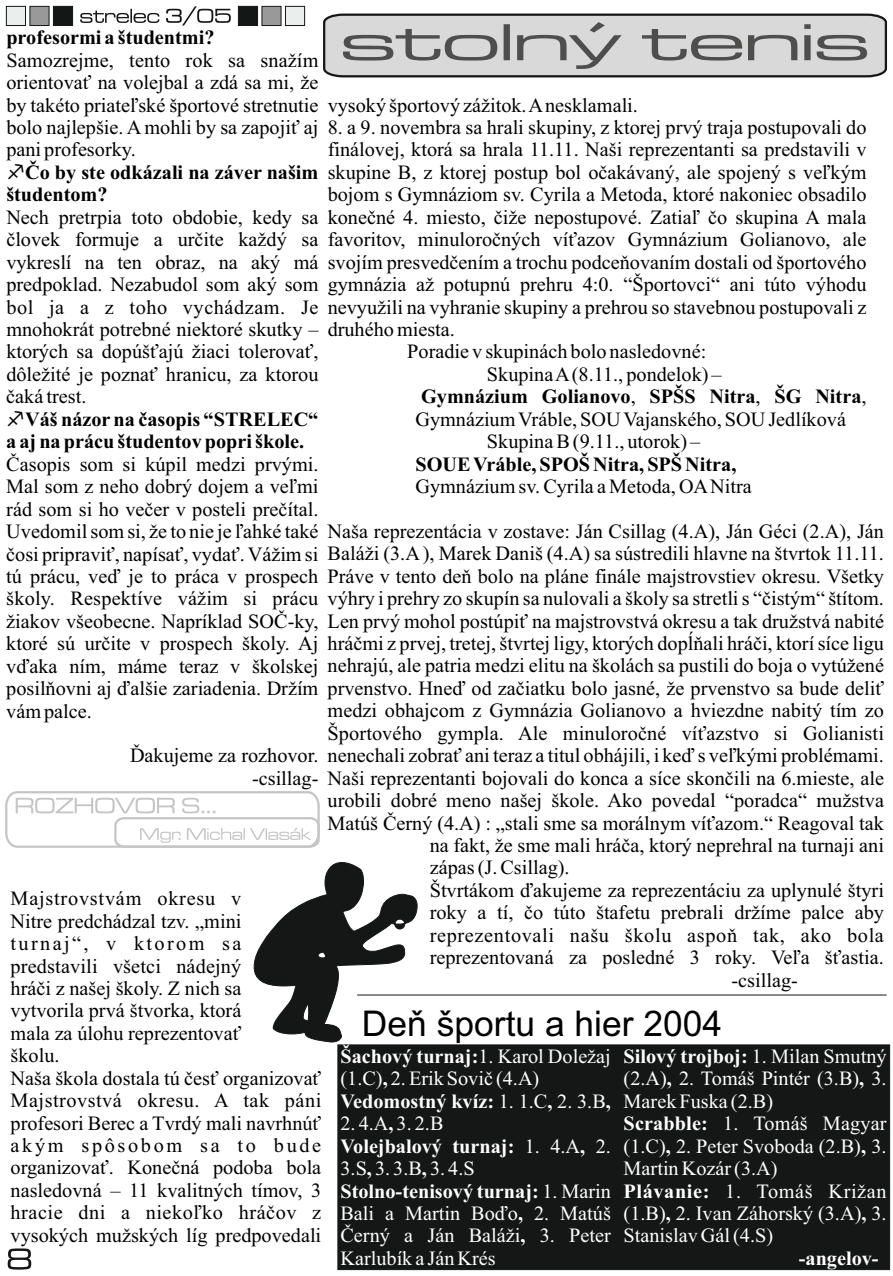
<style>
.page{position:relative;width:893px;height:1276px;background:#fff}
.page>*{position:absolute;margin:0;border:0;box-sizing:border-box;transform-origin:0 0}
.t1{font:35.32px "Arial";color:#000}
.t2{font:20.25px/22.5px "Times New Roman";color:#000;text-align:justify}
.t3{font:20.25px/22.5px "Times New Roman";color:#fff}
.t4{font:700 20.25px/22.5px "Times New Roman";color:#000}
.t5{font:20.25px "Times New Roman";letter-spacing:.035em;color:#000}
.t6{font:700 20.25px "Times New Roman";color:#fff}
.s1{font-weight:400}
.s2{font-weight:700}
</style>
<div class="page">
<svg style="left:8px;top:1248px;width:23px;height:21px"></svg>
<svg style="left:5px;top:791px;width:315px;height:57px"></svg>
<svg style="left:254px;top:862px;width:164px;height:180px"></svg>
<svg style="left:323px;top:13px;width:564px;height:65px;background:#b7b8b8"></svg>
<div style="left:337px;top:1044px;width:553px;height:226px;background:#151616"></div>
<hr style="left:357px;top:994px;width:530px;height:1px;background:#151616">
<svg style="left:6px;top:6px;width:67px;height:20px"></svg>
<svg style="left:80px;top:6px;width:151px;height:20px"></svg>
<svg style="left:238px;top:6px;width:67px;height:20px"></svg>
<p class="t4" style="left:6px;top:28px;width:210px">profesormi a študentmi?</p>
<p class="t2" style="left:6px;top:51px;width:314px">Samozrejme, tento rok sa snažím orientovať na volejbal a zdá sa mi, že by takéto priateľské športové stretnutie bolo najlepšie. Amohli by sa zapojiť aj pani profesorky.</p>
<p class="t4" style="left:6px;top:163px;width:314px;text-indent:19px">Čo by ste odkázali na záver našim študentom?</p>
<p class="t2" style="left:6px;top:208px;width:314px">Nech pretrpia toto obdobie, kedy sa človek formuje a určite každý sa vykreslí na ten obraz, na aký má predpoklad. Nezabudol som aký som bol ja a z toho vychádzam. Je mnohokrát potrebné niektoré skutky – ktorých sa dopúšťajú žiaci tolerovať, dôležité je poznať hranicu, za ktorou čaká trest.</p>
<p class="t4" style="left:6px;top:410px;width:314px;text-indent:19px">Váš názor na časopis “STRELEC“ a aj na prácu študentov popri škole.</p>
<p class="t2" style="left:6px;top:455px;width:314px">Časopis som si kúpil medzi prvými.<br>Mal som z neho dobrý dojem a veľmi rád som si ho večer v posteli prečítal.<br>Uvedomil som si, že to nie je ľahké také čosi pripraviť, napísať, vydať. Vážim si tú prácu, veď je to práca v prospech školy. Respektíve vážim si prácu žiakov všeobecne. Napríklad SOČ-ky, ktoré sú určite v prospech školy. Aj vďaka ním, máme teraz v školskej posilňovni aj ďalšie zariadenia. Držím vám palce.</p>
<p class="t2" style="left:130px;top:746px;width:190px;text-align:right">Ďakujeme za rozhovor. -csillag-</p>
<p class="t2" style="left:328px;top:95px;width:312px">vysoký športový zážitok. Anesklamali.</p>
<p class="t2" style="left:328px;top:118px;width:540px">8. a 9. novembra sa hrali skupiny, z ktorej prvý traja postupovali do</p>
<p class="t2" style="left:328px;top:140px;width:540px">finálovej, ktorá sa hrala 11.11. Naši reprezentanti sa predstavili v</p>
<p class="t2" style="left:328px;top:163px;width:540px">skupine B, z ktorej postup bol očakávaný, ale spojený s veľkým</p>
<p class="t2" style="left:328px;top:185px;width:540px">bojom s Gymnáziom sv. Cyrila a Metoda, ktoré nakoniec obsadilo</p>
<p class="t2" style="left:328px;top:208px;width:540px">konečné 4. miesto, čiže nepostupové. Zatiaľ čo skupina A mala</p>
<p class="t2" style="left:328px;top:230px;width:540px">favoritov, minuloročných víťazov Gymnázium Golianovo, ale</p>
<p class="t2" style="left:328px;top:252px;width:540px">svojím presvedčením a trochu podceňovaním dostali od športového</p>
<p class="t2" style="left:328px;top:275px;width:540px">gymnázia až potupnú prehru 4:0. “Športovci“ ani túto výhodu</p>
<p class="t2" style="left:328px;top:297px;width:540px">nevyužili na vyhranie skupiny a prehrou so stavebnou postupovali z</p>
<p class="t2" style="left:328px;top:320px;width:129px">druhého miesta.</p>
<p class="t2" style="left:407px;top:342px;width:300px">Poradie v skupinách bolo nasledovné:</p>
<p class="t2" style="left:487px;top:365px;width:236px">Skupina A(8.11., pondelok) –</p>
<p class="t4" style="left:421px;top:387px;width:447px">Gymnázium Golianovo<span class="s1">,</span> SPŠS Nitra<span class="s1">,</span> ŠG Nitra<span class="s1">,</span></p>
<p class="t2" style="left:415px;top:409px;width:432px">Gymnázium Vráble, SOU Vajanského, SOU Jedlíková</p>
<p class="t2" style="left:487px;top:432px;width:215px">Skupina B (9.11., utorok) –</p>
<p class="t4" style="left:415px;top:454px;width:323px">SOUE Vráble, SPOŠ Nitra, SPŠ Nitra,</p>
<p class="t2" style="left:415px;top:477px;width:338px">Gymnázium sv. Cyrila a Metoda, OANitra</p>
<p class="t2" style="left:328px;top:522px;width:558px">Naša reprezentácia v zostave: Ján Csillag (4.A), Ján Géci (2.A), Ján</p>
<p class="t2" style="left:328px;top:544px;width:558px">Baláži (3.A ), Marek Daniš (4.A) sa sústredili hlavne na štvrtok 11.11.</p>
<p class="t2" style="left:328px;top:566px;width:558px">Práve v tento deň bolo na pláne finále majstrovstiev okresu. Všetky</p>
<p class="t2" style="left:328px;top:589px;width:558px">výhry i prehry zo skupín sa nulovali a školy sa stretli s “čistým“ štítom.</p>
<p class="t2" style="left:328px;top:611px;width:558px">Len prvý mohol postúpiť na majstrovstvá okresu a tak družstvá nabité</p>
<p class="t2" style="left:328px;top:634px;width:558px">hráčmi z prvej, tretej, štvrtej ligy, ktorých dopĺňali hráči, ktorí síce ligu</p>
<p class="t2" style="left:328px;top:656px;width:558px">nehrajú, ale patria medzi elitu na školách sa pustili do boja o vytúžené</p>
<p class="t2" style="left:328px;top:679px;width:558px">prvenstvo. Hneď od začiatku bolo jasné, že prvenstvo sa bude deliť</p>
<p class="t2" style="left:328px;top:701px;width:558px">medzi obhajcom z Gymnázia Golianovo a hviezdne nabitý tím zo</p>
<p class="t2" style="left:328px;top:723px;width:558px">Športového gympla. Ale minuloročné víťazstvo si Golianisti</p>
<p class="t2" style="left:328px;top:746px;width:558px">nenechali zobrať ani teraz a titul obhájili, i keď s veľkými problémami.</p>
<p class="t2" style="left:328px;top:768px;width:558px">Naši reprezentanti bojovali do konca a síce skončili na 6.mieste, ale</p>
<p class="t2" style="left:328px;top:791px;width:558px">urobili dobré meno našej škole. Ako povedal “poradca“ mužstva</p>
<p class="t2" style="left:328px;top:813px;width:558px">Matúš Černý (4.A) : „stali sme sa morálnym víťazom.“ Reagoval tak</p>
<p class="t2" style="left:430px;top:836px;width:456px">na fakt, že sme mali hráča, ktorý neprehral na turnaji ani</p>
<p class="t2" style="left:430px;top:858px;width:141px">zápas (J. Csillag).</p>
<p class="t2" style="left:430px;top:880px;width:456px">Štvrtákom ďakujeme za reprezentáciu za uplynulé štyri</p>
<p class="t2" style="left:430px;top:903px;width:456px">roky a tí, čo túto štafetu prebrali držíme palce aby</p>
<p class="t5" style="left:430px;top:927px;width:456px">reprezentovali našu školu aspoň tak, ako bola</p>
<p class="t2" style="left:430px;top:948px;width:456px">reprezentovaná za posledné 3 roky. Veľa šťastia.</p>
<p class="t2" style="left:732px;top:970px;width:68px">-csillag-</p>
<p class="t2" style="left:11px;top:889px;width:312px;text-align:left">Majstrovstvám okresu v<br>Nitre predchádzal tzv. „mini turnaj“, v ktorom sa predstavili všetci nádejný<br>hráči z našej školy. Z nich sa<br>vytvorila prvá štvorka, ktorá<br>mala za úlohu reprezentovať<br>školu.<br>Naša škola dostala tú česť organizovať<br>Majstrovstvá okresu. A tak páni profesori Berec a Tvrdý mali navrhnúť akým spôsobom sa to bude organizovať. Konečná podoba bola nasledovná – 11 kvalitných tímov, 3 hracie dni a niekoľko hráčov z vysokých mužských líg predpovedali</p>
<h1 class="t1" style="left:362px;top:1010px;width:362px">Deň športu a hier 2004</h1>
<p class="t3" style="left:340px;top:1047px;width:272px"><span class="s2">Šachový turnaj:</span>1. Karol Doležaj (1.C)<span class="s2">,</span> 2. Erik Sovič (4.A)<br><span class="s2">Vedomostný kvíz:</span> 1. 1.C<span class="s2">,</span> 2. 3.B<span class="s2">,</span></p>
<p class="t3" style="left:340px;top:1114px;width:272px">2. 4.A<span class="s2">,</span> 3. 2.B<br><span class="s2">Volejbalový turnaj:</span> 1. 4.A<span class="s2">,</span> 2.<br>3.S<span class="s2">,</span> 3. 3.B<span class="s2">,</span> 3. 4.S<br><span class="s2">Stolno-tenisový turnaj:</span> 1. Marin<br>Bali a Martin Boďo<span class="s2">,</span> 2. Matúš<br>Černý a Ján Baláži<span class="s2">,</span> 3. Peter<br>Karlubík a Ján Krés</p>
<p class="t3" style="left:624px;top:1047px;width:264px"><span class="s2">Silový trojboj:</span> 1. Milan Smutný (2.A)<span class="s2">,</span> 2. Tomáš Pintér (3.B)<span class="s2">,</span> 3.<br>Marek Fuska (2.B)<br><span class="s2">Scrabble:</span> 1. Tomáš Magyar (1.C)<span class="s2">,</span> 2. Peter Svoboda (2.B)<span class="s2">,</span> 3.<br>Martin Kozár (3.A)<br><span class="s2">Plávanie:</span> 1. Tomáš Križan (1.B)<span class="s2">,</span> 2. Ivan Záhorský (3.A)<span class="s2">,</span> 3.<br>Stanislav Gál (4.S)</p>
<p class="t6" style="left:799px;top:1251px;width:81px">-angelov-</p>
</div>
